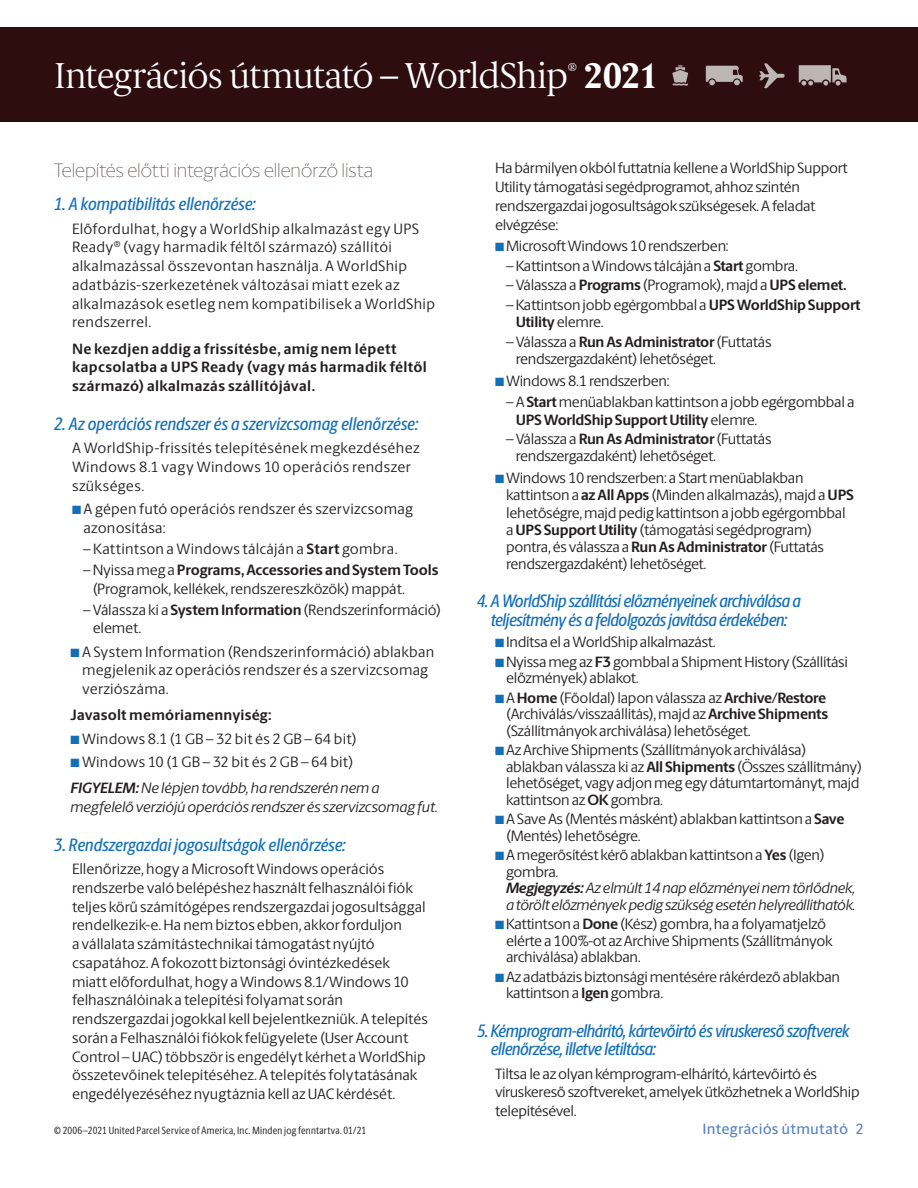
<style>
.page{position:relative;width:918px;height:1188px;background:#fff}
.page>*{position:absolute;margin:0;border:0;box-sizing:border-box;transform-origin:0 0}
.t1{font:200 36px "UPS Berlingske Serif Tx";letter-spacing:-.03em;color:#fff}
._2b__Body_sub-bullet{font:200 19.5px "UPS Berlingske Sans";color:#64504f}
._3-SubheadsC{font:italic 500 18px/19.5px "UPS Berlingske Sans Cn";letter-spacing:-.02em;color:#136fb8;text-align:center}
._3-SubheadsC-2{font:italic 500 18px "UPS Berlingske Sans Cn";letter-spacing:.005em;color:#136fb8}
._3-SubheadsC-3{font:italic 500 18px "UPS Berlingske Sans Cn";color:#136fb8}
._2a__Body_bullet-ind{font:15px/16.5px "UPS Berlingske Sans";letter-spacing:-.02em;color:#231f20}
._1__Body-indent{font:15px/18.8px "UPS Berlingske Sans";letter-spacing:-.005em;color:#231f20}
._2b__Body_sub-bullet-2{font:15px/17.2px "UPS Berlingske Sans";letter-spacing:-.02em;color:#231f20}
._1__Body-indent-2{font:15px/18.8px "UPS Berlingske Sans";letter-spacing:.02em;color:#231f20}
._2a__Body_bullet{font:15px/18.8px "UPS Berlingske Sans";letter-spacing:.01em;color:#231f20}
._2a__Body_bullet-ind-2{font:italic 15px/16.5px "UPS Berlingske Sans";letter-spacing:-.02em;color:#231f20}
._1__Body-indent-3{font:700 15px/18.8px "UPS Berlingske Sans";letter-spacing:.02em;color:#231f20}
._1__Body-basic{font:italic 15px/18.8px "UPS Berlingske Sans";letter-spacing:-.01em;color:#231f20}
._2a__Body_bullet-ind-3{font:15px/18.8px "UPS Berlingske Sans";letter-spacing:.01em;color:#231f20}
._2b__Body_sub-bullet-3{font:15px "UPS Berlingske Sans";letter-spacing:.01em;color:#231f20}
._2a__Body_bullet-2{font:700 15px "UPS Berlingske Sans";letter-spacing:.01em;color:#231f20}
.t2{font:500 15px "UPS Berlingske Sans";letter-spacing:.01em;color:#5181c2}
.t3{font:10.5px "UPS Berlingske Sans Cn";letter-spacing:.02em;color:#231f20}
.s1{font-weight:700}
.s2{color:#136fb8}
.s3{font-style:normal}
.s4{font-weight:700;font-style:normal}
</style>
<div class="page">
<div style="left:0;top:27px;width:918px;height:95px;background:#2e0d0f"></div>
<svg style="left:672px;top:65px;width:16px;height:21px"></svg>
<svg style="left:706px;top:66px;width:37px;height:20px"></svg>
<svg style="left:759px;top:63px;width:26px;height:25px"></svg>
<svg style="left:799px;top:65px;width:48px;height:21px"></svg>
<h1 class="t1" style="left:54px;top:50px;width:606px">Integrációs útmutató – WorldShip<sup>®</sup> <span class="s1">2021</span></h1>
<p class="_2b__Body_sub-bullet" style="left:54px;top:159px;width:321px">Telepítés előtti integrációs ellenőrző lista</p>
<p class="_3-SubheadsC-2" style="left:54px;top:191px;width:203px">1. A kompatibilitás ellenőrzése:</p>
<p class="_1__Body-indent-2" style="left:72px;top:219px;width:365px">Előfordulhat, hogy a WorldShip alkalmazást egy UPS Ready<sup>®</sup> (vagy harmadik féltől származó) szállítói alkalmazással összevontan használja. A WorldShip adatbázis-szerkezetének változásai miatt ezek az alkalmazások esetleg nem kompatibilisek a WorldShip rendszerrel.</p>
<p class="_1__Body-indent-3" style="left:72px;top:339px;width:356px">Ne kezdjen addig a frissítésbe, amíg nem lépett kapcsolatba a UPS Ready (vagy más harmadik féltől származó) alkalmazás szállítójával.</p>
<p class="_3-SubheadsC-2" style="left:54px;top:411px;width:366px">2. Az operációs rendszer és a szervizcsomag ellenőrzése:</p>
<p class="_1__Body-indent-2" style="left:72px;top:438px;width:349px">A WorldShip-frissítés telepítésének megkezdéséhez<br>Windows 8.1 vagy Windows 10 operációs rendszer szükséges.</p>
<p class="_2a__Body_bullet-ind-3" style="left:84px;top:499px;width:331px;text-indent:-12px"><span class="s2">■</span> A gépen futó operációs rendszer és szervizcsomag azonosítása:</p>
<p class="_2b__Body_sub-bullet-3" style="left:83px;top:538px;width:316px">– Kattintson a Windows tálcáján a <span class="s1">Start</span> gombra.</p>
<p class="_2b__Body_sub-bullet-2" style="left:93px;top:560px;width:347px;line-height:18.8px;text-indent:-9px">– Nyissa meg a <span class="s1">Programs, Accessories and System Tools </span>(Programok, kellékek, rendszereszközök) mappát.</p>
<p class="_2b__Body_sub-bullet-2" style="left:93px;top:600px;width:350px;line-height:18.8px;text-indent:-9px">– Válassza ki a <span class="s1">System Information</span> (Rendszerinformáció) elemet.</p>
<p class="_2a__Body_bullet" style="left:82px;top:642px;width:354px;text-indent:-12px"><span class="s2">■</span> A System Information (Rendszerinformáció) ablakban megjelenik az operációs rendszer és a szervizcsomag verziószáma.</p>
<p class="_2a__Body_bullet-2" style="left:70px;top:704px;width:203px">Javasolt memóriamennyiség:</p>
<p class="_2a__Body_bullet" style="left:70px;top:729px;width:288px"><span class="s2">■</span> Windows 8.1 (1 GB – 32 bit és 2 GB – 64 bit)</p>
<p class="_2a__Body_bullet" style="left:70px;top:752px;width:284px"><span class="s2">■</span> Windows 10 (1 GB – 32 bit és 2 GB – 64 bit)</p>
<p class="_1__Body-basic" style="left:70px;top:778px;width:369px"><span class="s1">FIGYELEM:</span> Ne lépjen tovább, ha rendszerén nem a megfelelő verziójú operációs rendszer és szervizcsomag fut.</p>
<p class="_3-SubheadsC-3" style="left:54px;top:832px;width:293px">3. Rendszergazdai jogosultságok ellenőrzése:</p>
<p class="_1__Body-indent" style="left:72px;top:859px;width:357px">Ellenőrizze, hogy a Microsoft Windows operációs rendszerbe való belépéshez használt felhasználói fiók teljes körű számítógépes rendszergazdai jogosultsággal rendelkezik-e. Ha nem biztos ebben, akkor forduljon<br>a vállalata számítástechnikai támogatást nyújtó csapatához. A fokozott biztonsági óvintézkedések miatt előfordulhat, hogy a Windows 8.1/Windows 10 felhasználóinak a telepítési folyamat során rendszergazdai jogokkal kell bejelentkezniük. A telepítés során a Felhasználói fiókok felügyelete (User Account Control – UAC) többször is engedélyt kérhet a WorldShip összetevőinek telepítéséhez. A telepítés folytatásának engedélyezéséhez nyugtáznia kell az UAC kérdését.</p>
<p class="_1__Body-indent" style="left:495px;top:158px;width:354px">Ha bármilyen okból futtatnia kellene a WorldShip Support Utility támogatási segédprogramot, ahhoz szintén rendszergazdai jogosultságok szükségesek. A feladat elvégzése:</p>
<p class="_2a__Body_bullet-ind" style="left:495px;top:237px;width:235px"><span class="s2">■</span> Microsoft Windows 10 rendszerben:</p>
<p class="_2b__Body_sub-bullet-2" style="left:506px;top:256px;width:293px">– Kattintson a Windows tálcáján a <span class="s1">Start</span> gombra.</p>
<p class="_2b__Body_sub-bullet-2" style="left:506px;top:276px;width:342px">– Válassza a <span class="s1">Programs</span> (Programok), majd a <span class="s1">UPS elemet.</span></p>
<p class="_2b__Body_sub-bullet-2" style="left:516px;top:295px;width:346px;text-indent:-9px">– Kattintson jobb egérgombbal a <span class="s1">UPS WorldShip Support<br>Utility</span> elemre.</p>
<p class="_2b__Body_sub-bullet-2" style="left:516px;top:332px;width:257px;text-indent:-9px">– Válassza a <span class="s1">Run As Administrator</span> (Futtatás rendszergazdaként) lehetőséget.</p>
<p class="_2a__Body_bullet-ind" style="left:495px;top:372px;width:176px"><span class="s2">■</span> Windows 8.1 rendszerben:</p>
<p class="_2b__Body_sub-bullet-2" style="left:516px;top:393px;width:340px;text-indent:-9px">– A <span class="s1">Start</span> menüablakban kattintson a jobb egérgombbal a<br><span class="s1">UPS WorldShip Support Utility</span> elemre.</p>
<p class="_2b__Body_sub-bullet-2" style="left:516px;top:430px;width:257px;text-indent:-9px">– Válassza a <span class="s1">Run As Administrator</span> (Futtatás rendszergazdaként) lehetőséget.</p>
<p class="_2a__Body_bullet-ind" style="left:506px;top:469px;width:349px;line-height:17.2px;text-indent:-11px"><span class="s2">■</span> Windows 10 rendszerben: a Start menüablakban kattintson a <span class="s1">az All Apps</span> (Minden alkalmazás), majd a <span class="s1">UPS </span>lehetőségre, majd pedig kattintson a jobb egérgombbal a <span class="s1">UPS Support Utility</span> (támogatási segédprogram) pontra, és válassza a <span class="s1">Run As Administrator</span> (Futtatás rendszergazdaként) lehetőséget.</p>
<p class="_3-SubheadsC" style="left:477px;top:590px;width:325px">4. A WorldShip szállítási előzményeinek archiválása a teljesítmény és a feldolgozás javítása érdekében:</p>
<p class="_2a__Body_bullet-ind" style="left:495px;top:633px;width:222px"><span class="s2">■</span> Indítsa el a WorldShip alkalmazást.</p>
<p class="_2a__Body_bullet-ind" style="left:506px;top:653px;width:343px;text-indent:-11px"><span class="s2">■</span> Nyissa meg az <span class="s1">F3</span> gombbal a Shipment History (Szállítási előzmények) ablakot.</p>
<p class="_2a__Body_bullet-ind" style="left:506px;top:689px;width:324px;text-indent:-11px"><span class="s2">■</span> A <span class="s1">Home</span> (Főoldal) lapon válassza az <span class="s1">Archive/Restore </span>(Archiválás/visszaállítás), majd az <span class="s1">Archive Shipments </span>(Szállítmányok archiválása) lehetőséget.</p>
<p class="_2a__Body_bullet-ind" style="left:506px;top:741px;width:357px;text-indent:-11px"><span class="s2">■</span> Az Archive Shipments (Szállítmányok archiválása) ablakban válassza ki az <span class="s1">All Shipments</span> (Összes szállítmány) lehetőséget, vagy adjon meg egy dátumtartományt, majd kattintson az <span class="s1">OK</span> gombra.</p>
<p class="_2a__Body_bullet-ind" style="left:506px;top:810px;width:340px;text-indent:-11px"><span class="s2">■</span> A Save As (Mentés másként) ablakban kattintson a <span class="s1">Save </span>(Mentés) lehetőségre.</p>
<p class="_2a__Body_bullet-ind-2" style="left:506px;top:846px;width:351px;text-indent:-11px"><span class="s2">■</span> <span class="s3">A megerősítést kérő ablakban kattintson a</span> <span class="s4">Yes</span> <span class="s3">(Igen) gombra.<br></span><span class="s1">Megjegyzés:</span> Az elmúlt 14 nap előzményei nem törlődnek, a törölt előzmények pedig szükség esetén helyreállíthatók.</p>
<p class="_2a__Body_bullet-ind" style="left:506px;top:915px;width:328px;text-indent:-11px"><span class="s2">■</span> Kattintson a <span class="s1">Done</span> (Kész) gombra, ha a folyamatjelző elérte a 100%-ot az Archive Shipments (Szállítmányok archiválása) ablakban.</p>
<p class="_2a__Body_bullet-ind" style="left:506px;top:968px;width:336px;text-indent:-11px"><span class="s2">■</span> Az adatbázis biztonsági mentésére rákérdező ablakban kattintson a <span class="s1">Igen</span> gombra.</p>
<p class="_3-SubheadsC" style="left:491px;top:1021px;width:360px;line-height:18px;text-align:left;text-indent:-14px">5. Kémprogram-elhárító, kártevőirtó és víruskereső szoftverek ellenőrzése, illetve letiltása:</p>
<p class="_1__Body-indent" style="left:495px;top:1063px;width:366px">Tiltsa le az olyan kémprogram-elhárító, kártevőirtó és víruskereső szoftvereket, amelyek ütközhetnek a WorldShip telepítésével.</p>
<p class="t3" style="left:54px;top:1123px;width:314px">© 2006–2021 United Parcel Service of America, Inc. Minden jog fenntartva. 01/21</p>
<p class="t2" style="left:703px;top:1117px;width:163px">Integrációs útmutató 2</p>
</div>
